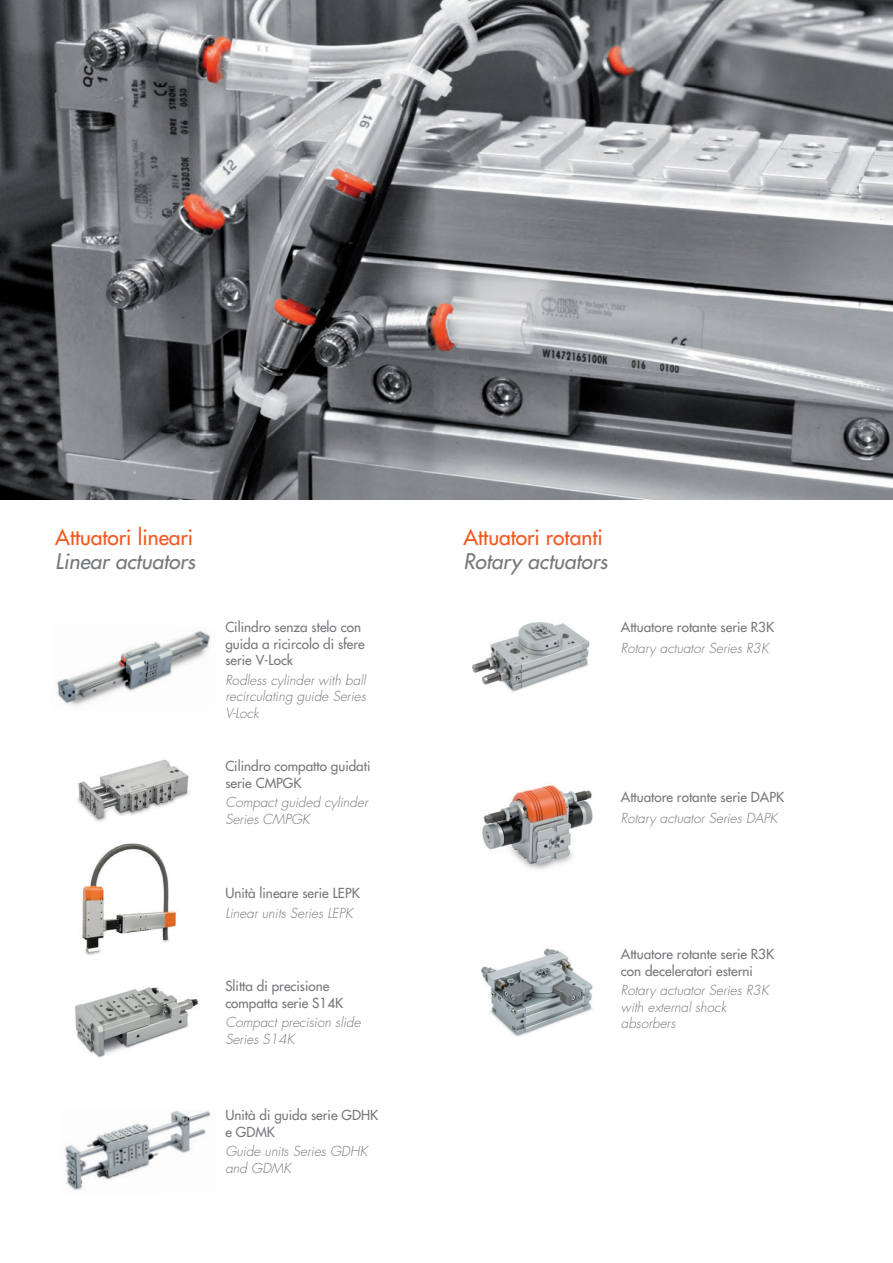
<style>
.page{position:relative;width:893px;height:1263px;background:#fff}
.page>*{position:absolute;margin:0;border:0;box-sizing:border-box;transform-origin:0 0}
.t1{font:500 21px/24px "Futura Std";color:#f15921}
.t2{font:italic 500 21px "Futura Std";color:#76787b}
.BODY{font:500 13.5px/16.5px "Futura Std";color:#76787b}
.BODY-2{font:italic 300 13.5px/16.5px "Futura Std";color:#76787b;text-align:justify}
.s1{font-style:italic;color:#76787b}
</style>
<div class="page">
<img style="left:0;top:0;width:893px;height:500px">
<img style="left:75px;top:987px;width:124px;height:71px">
<img style="left:472px;top:622px;width:118px;height:70px">
<img style="left:481px;top:948px;width:112px;height:89px">
<img style="left:482px;top:785px;width:111px;height:85px">
<img style="left:57px;top:630px;width:153px;height:76px">
<img style="left:77px;top:759px;width:112px;height:63px">
<img style="left:82px;top:843px;width:94px;height:113px">
<img style="left:65px;top:1110px;width:146px;height:81px">
<p class="t1" style="left:55px;top:525px;width:141px">Attuatori lineari<br><span class="s1">Linear actuators</span></p>
<p class="BODY" style="left:225px;top:619px;width:141px">Cilindro senza stelo con guida a ricircolo di sfere serie V-Lock</p>
<p class="BODY-2" style="left:225px;top:672px;width:142px">Rodless cylinder with ball recirculating guide Series V-Lock</p>
<p class="BODY" style="left:225px;top:758px;width:147px">Cilindro compatto guidati</p>
<p class="BODY" style="left:225px;top:775px;width:78px">serie CMPGK</p>
<p class="BODY-2" style="left:225px;top:795px;width:144px">Compact guided cylinder</p>
<p class="BODY-2" style="left:225px;top:811px;width:86px">Series CMPGK</p>
<p class="BODY" style="left:225px;top:885px;width:136px">Unità lineare serie LEPK</p>
<p class="BODY-2" style="left:225px;top:905px;width:129px">Linear units Series LEPK</p>
<p class="BODY" style="left:225px;top:978px;width:119px">Slitta di precisione compatta serie S14K</p>
<p class="BODY-2" style="left:225px;top:1014px;width:137px">Compact precision slide</p>
<p class="BODY-2" style="left:225px;top:1031px;width:71px">Series S14K</p>
<p class="BODY" style="left:225px;top:1107px;width:154px">Unità di guida serie GDHK</p>
<p class="BODY" style="left:225px;top:1124px;width:51px">e GDMK</p>
<p class="BODY-2" style="left:225px;top:1143px;width:144px">Guide units Series GDHK</p>
<p class="BODY-2" style="left:225px;top:1160px;width:67px">and GDMK</p>
<p class="t1" style="left:463px;top:525px;width:141px">Attuatori rotanti</p>
<p class="t2" style="left:463px;top:548px;width:146px">Rotary actuators</p>
<p class="BODY" style="left:621px;top:619px;width:155px">Attuatore rotante serie R3K</p>
<p class="BODY-2" style="left:621px;top:640px;width:149px">Rotary actuator Series R3K</p>
<p class="BODY" style="left:621px;top:789px;width:165px">Attuatore rotante serie DAPK</p>
<p class="BODY-2" style="left:621px;top:810px;width:158px">Rotary actuator Series DAPK</p>
<p class="BODY" style="left:621px;top:946px;width:155px">Attuatore rotante serie R3K</p>
<p class="BODY" style="left:621px;top:963px;width:134px">con deceleratori esterni</p>
<p class="BODY-2" style="left:621px;top:983px;width:149px">Rotary actuator Series R3K</p>
<p class="BODY-2" style="left:621px;top:999px;width:107px">with external shock absorbers</p>
</div>
